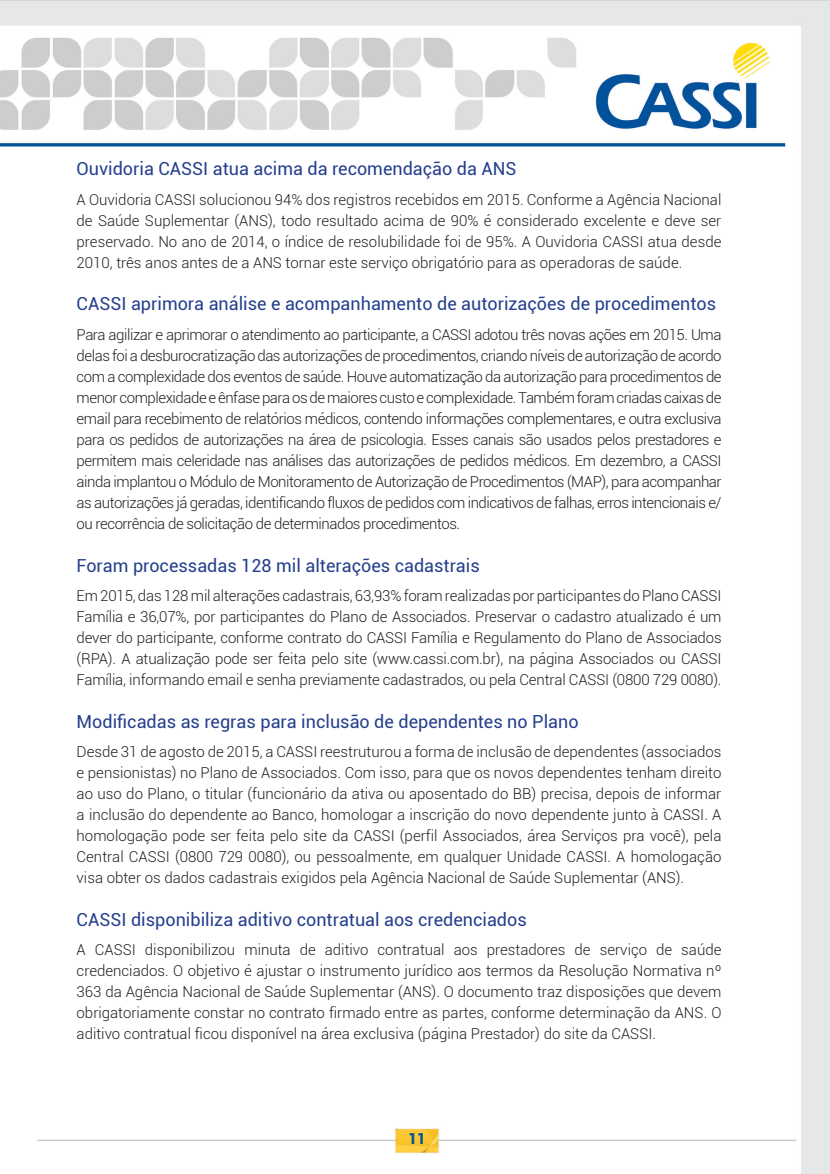
<style>
.page{position:relative;width:830px;height:1174px;background:#fff}
.page>*{position:absolute;margin:0;border:0;box-sizing:border-box;transform-origin:0 0}
.Paragraph_Style_1{font:18px "Roboto";color:#253f8e}
.Paragraph_Style_1-2{font:300 15px/21px "Roboto";color:#231f20;text-align:justify}
.Número_de_página{font:900 15px "Roboto";color:#01529b}
</style>
<div class="page">
<img style="left:0;top:0;width:829px;height:1174px">
<p class="Paragraph_Style_1" style="left:77px;top:156px;width:441px">Ouvidoria CASSI atua acima da recomendação da ANS</p>
<p class="Paragraph_Style_1-2" style="left:77px;top:188px;width:646px">A Ouvidoria CASSI solucionou 94% dos registros recebidos em 2015. Conforme a Agência Nacional de Saúde Suplementar (ANS), todo resultado acima de 90% é considerado excelente e deve ser preservado. No ano de 2014, o índice de resolubilidade foi de 95%. A Ouvidoria CASSI atua desde 2010, três anos antes de a ANS tornar este serviço obrigatório para as operadoras de saúde.</p>
<p class="Paragraph_Style_1" style="left:77px;top:291px;width:640px">CASSI aprimora análise e acompanhamento de autorizações de procedimentos</p>
<p class="Paragraph_Style_1-2" style="left:77px;top:323px;width:646px">Para agilizar e aprimorar o atendimento ao participante, a CASSI adotou três novas ações em 2015. Uma delas foi a desburocratização das autorizações de procedimentos, criando níveis de autorização de acordo com a complexidade dos eventos de saúde. Houve automatização da autorização para procedimentos de menor complexidade e ênfase para os de maiores custo e complexidade. Também foram criadas caixas de email para recebimento de relatórios médicos, contendo informações complementares, e outra exclusiva para os pedidos de autorizações na área de psicologia. Esses canais são usados pelos prestadores e permitem mais celeridade nas análises das autorizações de pedidos médicos. Em dezembro, a CASSI ainda implantou o Módulo de Monitoramento de Autorização de Procedimentos (MAP), para acompanhar as autorizações já geradas, identificando fluxos de pedidos com indicativos de falhas, erros intencionais e/ ou recorrência de solicitação de determinados procedimentos.</p>
<p class="Paragraph_Style_1" style="left:77px;top:552px;width:404px">Foram processadas 128 mil alterações cadastrais</p>
<p class="Paragraph_Style_1-2" style="left:77px;top:584px;width:646px">Em 2015, das 128 mil alterações cadastrais, 63,93% foram realizadas por participantes do Plano CASSI Família e 36,07%, por participantes do Plano de Associados. Preservar o cadastro atualizado é um dever do participante, conforme contrato do CASSI Família e Regulamento do Plano de Associados (RPA). A atualização pode ser feita pelo site (www.cassi.com.br), na página Associados ou CASSI Família, informando email e senha previamente cadastrados, ou pela Central CASSI (0800 729 0080).</p>
<p class="Paragraph_Style_1" style="left:77px;top:708px;width:503px">Modificadas as regras para inclusão de dependentes no Plano</p>
<p class="Paragraph_Style_1-2" style="left:77px;top:741px;width:646px">Desde 31 de agosto de 2015, a CASSI reestruturou a forma de inclusão de dependentes (associados e pensionistas) no Plano de Associados. Com isso, para que os novos dependentes tenham direito ao uso do Plano, o titular (funcionário da ativa ou aposentado do BB) precisa, depois de informar a inclusão do dependente ao Banco, homologar a inscrição do novo dependente junto à CASSI. A homologação pode ser feita pelo site da CASSI (perfil Associados, área Serviços pra você), pela Central CASSI (0800 729 0080), ou pessoalmente, em qualquer Unidade CASSI. A homologação visa obter os dados cadastrais exigidos pela Agência Nacional de Saúde Suplementar (ANS).</p>
<p class="Paragraph_Style_1" style="left:77px;top:906px;width:451px">CASSI disponibiliza aditivo contratual aos credenciados</p>
<p class="Paragraph_Style_1-2" style="left:77px;top:939px;width:646px">A CASSI disponibilizou minuta de aditivo contratual aos prestadores de serviço de saúde credenciados. O objetivo é ajustar o instrumento jurídico aos termos da Resolução Normativa nº 363 da Agência Nacional de Saúde Suplementar (ANS). O documento traz disposições que devem obrigatoriamente constar no contrato firmado entre as partes, conforme determinação da ANS. O aditivo contratual ficou disponível na área exclusiva (página Prestador) do site da CASSI.</p>
<p class="Número_de_página" style="left:408px;top:1128px;width:19px">11</p>
</div>
